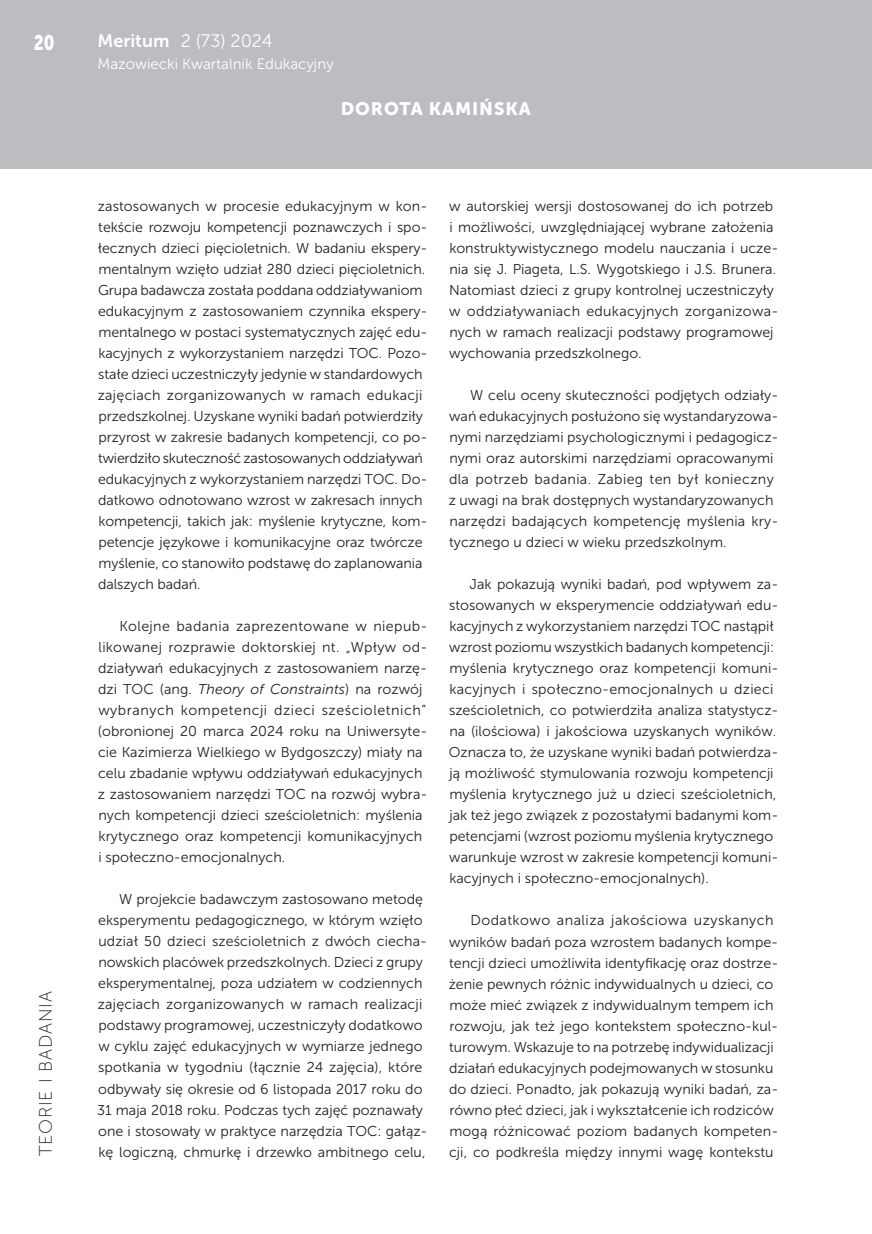
<style>
.page{position:relative;width:872px;height:1234px;background:#fff}
.page>*{position:absolute;margin:0;border:0;box-sizing:border-box;transform-origin:0 0}
.t1{font:21px "Museo Sans 900";color:#fff;scale:.8 1}
.t2{font:18px "Museo Sans 300";color:#fff}
.t3{font:18px "Museo Sans 100";letter-spacing:.05em;color:#231f20}
.t4{font:18px "Museo Sans 900";letter-spacing:.05em;color:#fff}
.t5{font:15px "Museo Sans 300";color:#fff}
.t6{font:14.25px/21px "Museo Sans 300";color:#231f20}
.s1{font-family:"Museo Sans 700"}
.s2{font-style:italic}
</style>
<div class="page">
<div style="left:0;top:0;width:872px;height:169px;background:#bcbdc0"></div>
<h1 class="t1" style="left:34px;top:30px;width:28px">20</h1>
<p class="t2" style="left:98px;top:31px;width:176px"><span class="s1">Meritum</span> 2 (73) 2024</p>
<p class="t5" style="left:98px;top:56px;width:238px">Mazowiecki Kwartalnik Edukacyjny</p>
<p class="t4" style="left:341px;top:99px;width:191px">DOROTA KAMIŃSKA</p>
<p class="t3" style="left:36px;top:1156px;width:167px;rotate:-90deg">TEORIE I BADANIA</p>
<p class="t6" style="left:98px;top:195px;width:331px">zastosowanych w procesie edukacyjnym w kon&shy;tekście rozwoju kompetencji poznawczych i spo&shy;łecznych dzieci pięcioletnich. W badaniu ekspery&shy;mentalnym wzięło udział 280 dzieci pięcioletnich.<br>Grupa badawcza została poddana oddziaływaniom edukacyjnym z zastosowaniem czynnika ekspery&shy;mentalnego w postaci systematycznych zajęć edu&shy;kacyjnych z wykorzystaniem narzędzi TOC. Pozo&shy;stałe dzieci uczestniczyły jedynie w standardowych zajęciach zorganizowanych w ramach edukacji przedszkolnej. Uzyskane wyniki badań potwierdziły przyrost w zakresie badanych kompetencji, co po&shy;twierdziło skuteczność zastosowanych oddziaływań edukacyjnych z wykorzystaniem narzędzi TOC. Do&shy;datkowo odnotowano wzrost w zakresach innych kompetencji, takich jak: myślenie krytyczne, kom&shy;petencje językowe i komunikacyjne oraz twórcze myślenie, co stanowiło podstawę do zaplanowania dalszych badań.</p>
<p class="t6" style="left:98px;top:615px;width:331px;text-indent:22px">Kolejne badania zaprezentowane w niepub&shy;likowanej rozprawie doktorskiej nt. „Wpływ od&shy;działywań edukacyjnych z zastosowaniem narzę&shy;dzi TOC (ang. <span class="s2">Theory of Constraints</span>) na rozwój wybranych kompetencji dzieci sześcioletnich” (obronionej 20 marca 2024 roku na Uniwersyte&shy;cie Kazimierza Wielkiego w Bydgoszczy) miały na celu zbadanie wpływu oddziaływań edukacyjnych z zastosowaniem narzędzi TOC na rozwój wybra&shy;nych kompetencji dzieci sześcioletnich: myślenia krytycznego oraz kompetencji komunikacyjnych i społeczno-emocjonalnych.</p>
<p class="t6" style="left:97px;top:888px;width:332px;text-indent:22px">W projekcie badawczym zastosowano metodę eksperymentu pedagogicznego, w którym wzięło udział 50 dzieci sześcioletnich z dwóch ciecha&shy;nowskich placówek przedszkolnych. Dzieci z grupy eksperymentalnej, poza udziałem w codziennych zajęciach zorganizowanych w ramach realizacji podstawy programowej, uczestniczyły dodatkowo w cyklu zajęć edukacyjnych w wymiarze jednego spotkania w tygodniu (łącznie 24 zajęcia), które odbywały się okresie od 6 listopada 2017 roku do 31 maja 2018 roku. Podczas tych zajęć poznawały one i stosowały w praktyce narzędzia TOC: gałąz&shy;kę logiczną, chmurkę i drzewko ambitnego celu,</p>
<p class="t6" style="left:449px;top:195px;width:331px">w autorskiej wersji dostosowanej do ich potrzeb i możliwości, uwzględniającej wybrane założenia konstruktywistycznego modelu nauczania i ucze&shy;nia się J. Piageta, L.S. Wygotskiego i J.S. Brunera.<br>Natomiast dzieci z grupy kontrolnej uczestniczyły w oddziaływaniach edukacyjnych zorganizowa&shy;nych w ramach realizacji podstawy programowej wychowania przedszkolnego.</p>
<p class="t6" style="left:449px;top:384px;width:331px;text-indent:22px">W celu oceny skuteczności podjętych odziały&shy;wań edukacyjnych posłużono się wystandaryzowa&shy;nymi narzędziami psychologicznymi i pedagogicz&shy;nymi oraz autorskimi narzędziami opracowanymi dla potrzeb badania. Zabieg ten był konieczny z uwagi na brak dostępnych wystandaryzowanych narzędzi badających kompetencję myślenia kry&shy;tycznego u dzieci w wieku przedszkolnym.</p>
<p class="t6" style="left:449px;top:573px;width:331px;text-indent:21px">Jak pokazują wyniki badań, pod wpływem za&shy;stosowanych w eksperymencie oddziaływań edu&shy;kacyjnych z wykorzystaniem narzędzi TOC nastąpił wzrost poziomu wszystkich badanych kompetencji: myślenia krytycznego oraz kompetencji komuni&shy;kacyjnych i społeczno-emocjonalnych u dzieci sześcioletnich, co potwierdziła analiza statystycz&shy;na (ilościowa) i jakościowa uzyskanych wyników.<br>Oznacza to, że uzyskane wyniki badań potwierdza&shy;ją możliwość stymulowania rozwoju kompetencji myślenia krytycznego już u dzieci sześcioletnich, jak też jego związek z pozostałymi badanymi kom&shy;petencjami (wzrost poziomu myślenia krytycznego warunkuje wzrost w zakresie kompetencji komuni&shy;kacyjnych i społeczno-emocjonalnych).</p>
<p class="t6" style="left:449px;top:910px;width:331px;text-indent:22px">Dodatkowo analiza jakościowa uzyskanych wyników badań poza wzrostem badanych kompe&shy;tencji dzieci umożliwiła identyfikację oraz dostrze&shy;żenie pewnych różnic indywidualnych u dzieci, co może mieć związek z indywidualnym tempem ich rozwoju, jak też jego kontekstem społeczno-kul&shy;turowym. Wskazuje to na potrzebę indywidualizacji działań edukacyjnych podejmowanych w stosunku do dzieci. Ponadto, jak pokazują wyniki badań, za&shy;równo płeć dzieci, jak i wykształcenie ich rodziców mogą różnicować poziom badanych kompeten&shy;cji, co podkreśla między innymi wagę kontekstu</p>
</div>
